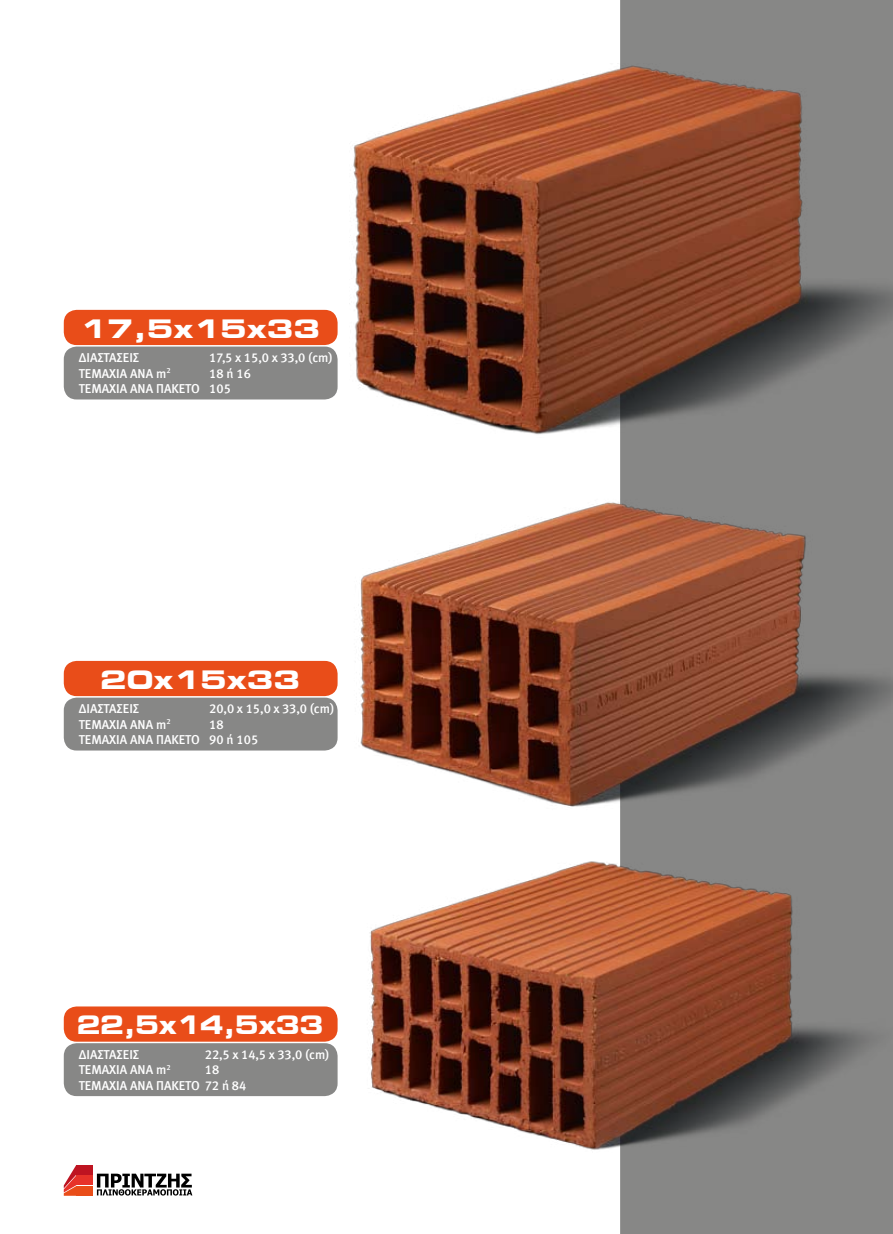
<style>
.page{position:relative;width:893px;height:1234px;background:#fff}
.page>*{position:absolute;margin:0;border:0;box-sizing:border-box;transform-origin:0 0}
.t1{font:700 27px "PF Euroset";color:#fff}
.t2{font:700 27px "PF Euroset";letter-spacing:-.02em;color:#fff;scale:.9 1}
.t3{font:12.9px/15.5px "Meta Medium Greek LF";color:#fff}
</style>
<div class="page">
<div style="left:620px;top:0;width:273px;height:1233px;background:#878786"></div>
<div style="left:64px;top:310px;width:274px;height:35px;background:#e94d19;border-radius:13px"></div>
<div style="left:64px;top:660px;width:274px;height:36px;background:#e94d19;border-radius:13px"></div>
<div style="left:64px;top:346px;width:274px;height:53px;background:#878786;border-radius:13px"></div>
<div style="left:64px;top:697px;width:274px;height:53px;background:#878786;border-radius:13px"></div>
<img style="left:349px;top:64px;width:544px;height:373px">
<img style="left:360px;top:490px;width:532px;height:330px">
<img style="left:369px;top:854px;width:524px;height:299px">
<div style="left:64px;top:1006px;width:274px;height:35px;background:#e94d19;border-radius:13px"></div>
<div style="left:64px;top:1042px;width:274px;height:53px;background:#878786;border-radius:13px"></div>
<svg style="left:97px;top:1173px;width:95px;height:22px"></svg>
<div style="left:76px;top:1164px;width:16px;height:10px;background:#be1421"></div>
<div style="left:76px;top:1175px;width:16px;height:9px;background:#e73229"></div>
<div style="left:76px;top:1185px;width:16px;height:10px;background:#e94d19"></div>
<svg style="left:64px;top:1165px;width:12px;height:30px"></svg>
<h1 class="t1" style="left:80px;top:310px;width:242px">17,5χ15χ33</h1>
<p class="t3" style="left:79px;top:350px;width:62px">ΔΙΑΣΤΑΣΕΙΣ</p>
<p class="t3" style="left:209px;top:350px;width:125px">17,5 x 15,0 x 33,0 (cm)</p>
<p class="t3" style="left:79px;top:365px;width:93px">ΤΕΜΑΧΙΑ ΑΝΑ m<sup>2</sup></p>
<p class="t3" style="left:79px;top:365px;width:174px;text-indent:130px">18 ή 16<br>ΤΕΜΑΧΙΑ ΑΝΑ ΠΑΚΕΤΟ 105</p>
<h1 class="t1" style="left:100px;top:661px;width:202px">20χ15χ33</h1>
<p class="t3" style="left:79px;top:700px;width:62px">ΔΙΑΣΤΑΣΕΙΣ</p>
<p class="t3" style="left:209px;top:700px;width:126px">20,0 x 15,0 x 33,0 (cm)</p>
<p class="t3" style="left:79px;top:716px;width:93px">ΤΕΜΑΧΙΑ ΑΝΑ m<sup>2</sup></p>
<p class="t3" style="left:79px;top:716px;width:181px;text-indent:130px">18<br>ΤΕΜΑΧΙΑ ΑΝΑ ΠΑΚΕΤΟ 90 ή 105</p>
<h1 class="t2" style="left:77px;top:1006px;width:276px">22,5χ14,5χ33</h1>
<p class="t3" style="left:79px;top:1046px;width:62px">ΔΙΑΣΤΑΣΕΙΣ</p>
<p class="t3" style="left:205px;top:1046px;width:126px">22,5 x 14,5 x 33,0 (cm)</p>
<p class="t3" style="left:79px;top:1061px;width:93px">ΤΕΜΑΧΙΑ ΑΝΑ m<sup>2</sup></p>
<p class="t3" style="left:79px;top:1061px;width:169px;text-indent:126px">18<br>ΤΕΜΑΧΙΑ ΑΝΑ ΠΑΚΕΤΟ 72 ή 84</p>
</div>
